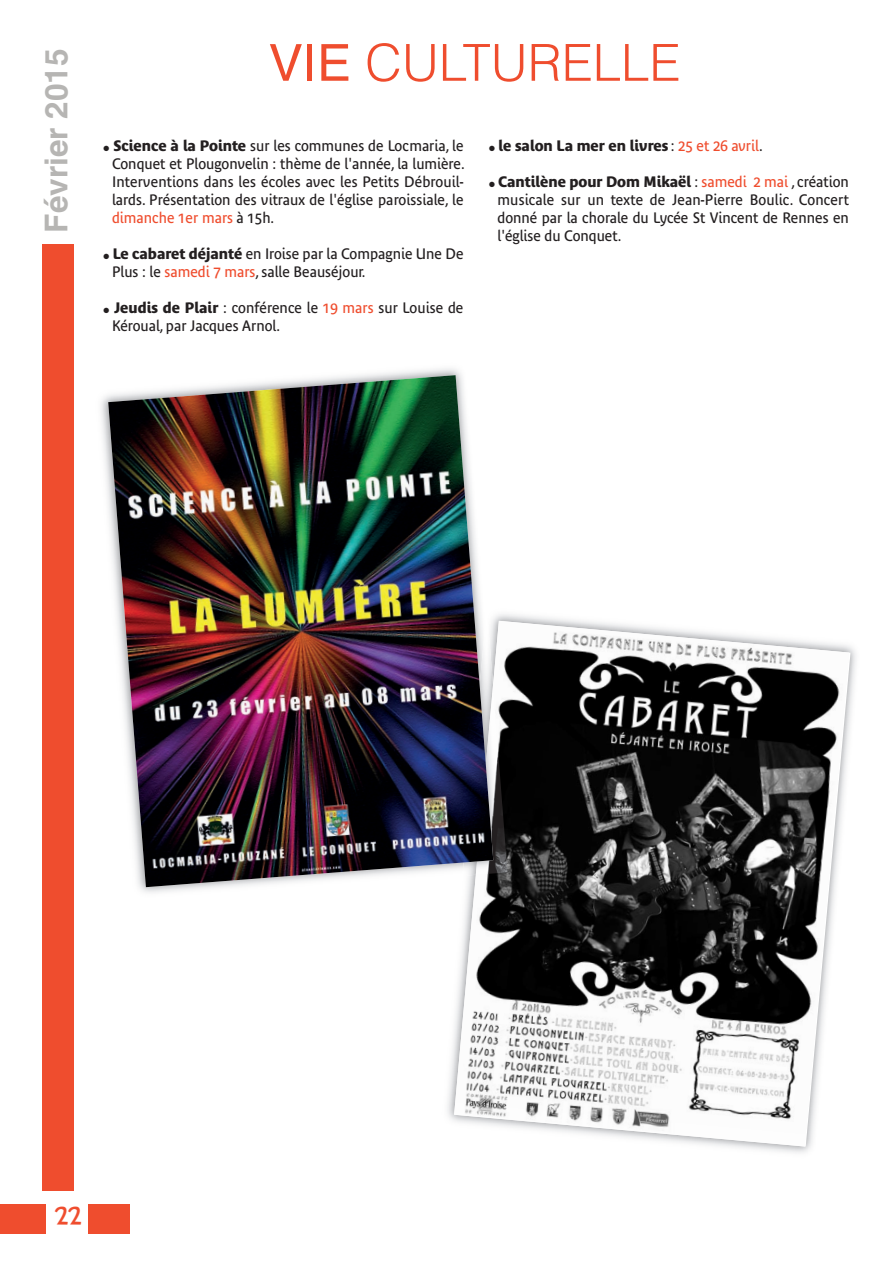
<style>
.page{position:relative;width:893px;height:1263px;background:#fff}
.page>*{position:absolute;margin:0;border:0;box-sizing:border-box;transform-origin:0 0}
.t1{font:300 51px "Helvetica";color:#ef4d2e}
.t2{font:700 31.5px "Helvetica";color:#b6b5b3}
.t3{font:18px "Woody";color:#ef4d2e}
.t4{font:15px/18px "Bienvenue";color:#231f20;text-align:justify}
.t5{font:700 15px "Bienvenue";color:#231f20}
.s1{font-weight:400}
.s2{font-weight:700}
.s3{color:#ef4d2e}
.s4{font-weight:400;color:#ef4d2e}
</style>
<div class="page">
<div style="left:43px;top:245px;width:31px;height:946px;background:#ef4d2e"></div>
<div style="left:89px;top:1204px;width:41px;height:29px;background:#ef4d2e"></div>
<div style="left:0;top:1204px;width:46px;height:29px;background:#ef4d2e"></div>
<img style="left:447px;top:614px;width:409px;height:539px">
<img style="left:454px;top:621px;width:394px;height:525px">
<img style="left:101px;top:368px;width:386px;height:533px">
<img style="left:493px;top:685px;width:15px;height:190px">
<img style="left:108px;top:375px;width:385px;height:512px">
<h2 class="t2" style="left:45px;top:232px;width:185px;rotate:-90deg">Février 2015</h2>
<h1 class="t1" style="left:269px;top:33px;width:413px"><span class="s1">VIE</span> CULTURELLE</h1>
<p class="t4" style="left:112px;top:138px;width:354px;text-indent:-8px">● <span class="s2">Science à la Pointe</span> sur les communes de Locmaria, le Conquet et Plougonvelin : thème de l'année, la lumière.<br>Interventions dans les écoles avec les Petits Débrouil&shy;lards. Présentation des vitraux de l'église paroissiale, le <span class="s3">dimanche 1er mars</span> à 15h.</p>
<p class="t4" style="left:112px;top:246px;width:353px;text-indent:-9px">● <span class="s2">Le cabaret déjanté</span> en Iroise par la Compagnie Une De<br>Plus : le <span class="s3">samedi 7 mars</span>, salle Beauséjour.</p>
<p class="t4" style="left:112px;top:300px;width:353px;text-indent:-9px">● <span class="s2">Jeudis de Plair</span> : conférence le <span class="s3">19 mars</span> sur Louise de<br>Kéroual, par Jacques Arnol.</p>
<p class="t5" style="left:489px;top:140px;width:275px">● le salon La mer en livres <span class="s1">:</span> <span class="s4">25 et 26 avril</span><span class="s1">.</span></p>
<p class="t4" style="left:497px;top:174px;width:353px;text-indent:-8px">● <span class="s2">Cantilène pour Dom Mikaël</span> : <span class="s3">samedi 2 mai</span> , création musicale sur un texte de Jean-Pierre Boulic. Concert donné par la chorale du Lycée St Vincent de Rennes en l'église du Conquet.</p>
<p class="t3" style="left:54px;top:1204px;width:28px">22</p>
</div>
